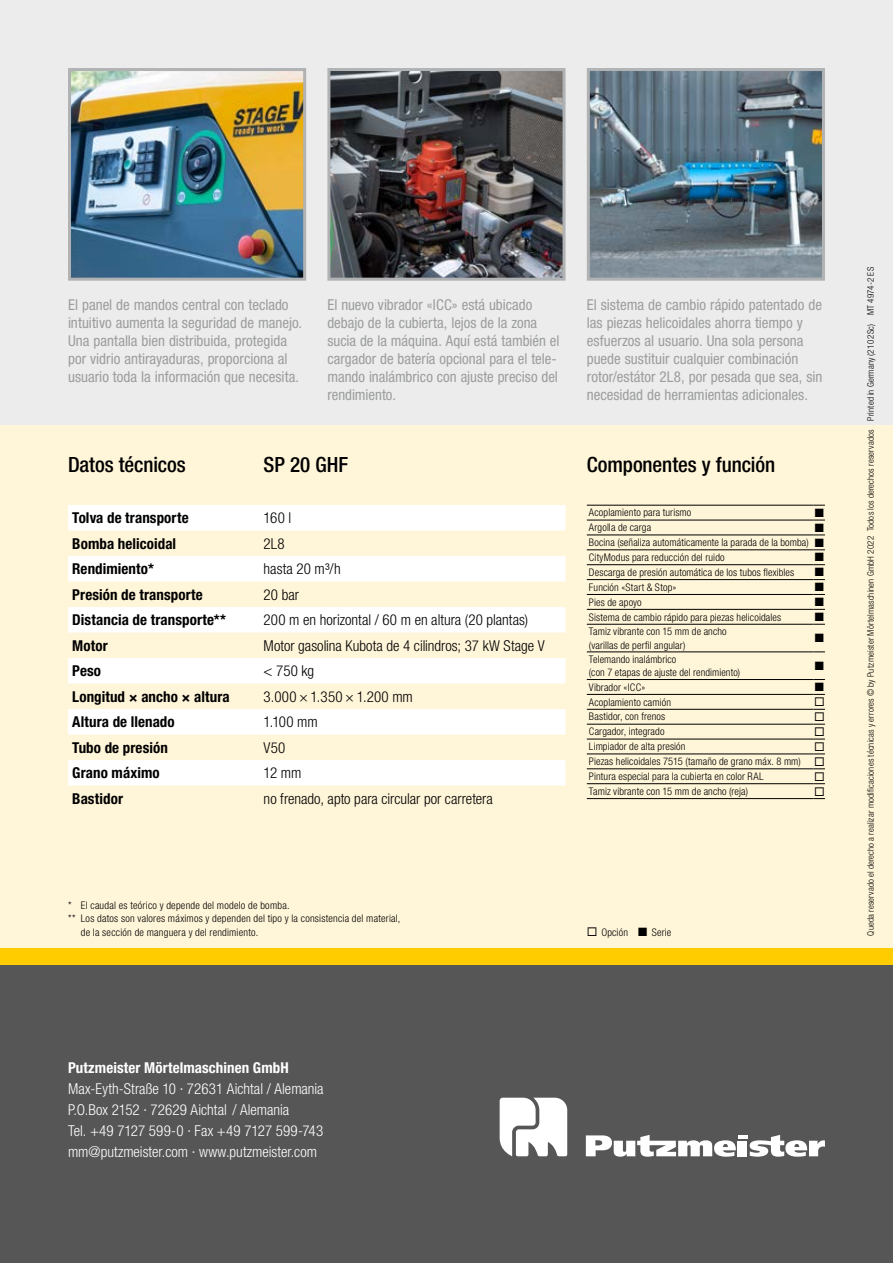
<style>
.page{position:relative;width:893px;height:1263px;background:#fff}
.page>*{position:absolute;margin:0;border:0;box-sizing:border-box;transform-origin:0 0}
.t1{font:500 condensed 21px "Helvetica Neue LT Pro";letter-spacing:-.005em;color:#000}
.t2{font:condensed 15px/18px "Helvetica Neue LT Pro";color:#9c9d9d}
.t3{font:700 condensed 15px "Helvetica Neue LT Pro";letter-spacing:.005em;color:#000}
.t4{font:300 condensed 15px "Helvetica Neue LT Pro";color:#000}
.t5{font:300 condensed 15px/21px "Helvetica Neue LT Pro";color:#fff}
.t6{font:700 condensed 15px "Helvetica Neue LT Pro";letter-spacing:.005em;color:#fff}
.t7{font:300 condensed 15px "Helvetica Neue LT Pro";letter-spacing:.02em;color:#000}
.t8{font:12px "Zapf Dingbats Std";color:#000}
.t9{font:300 condensed 10.5px/14.9px "Helvetica Neue LT Pro";letter-spacing:.015em;color:#000}
.t10{font:300 condensed 9px "Helvetica Neue LT Pro";letter-spacing:.02em;color:#000}
</style>
<div class="page">
<div style="left:0;top:0;width:893px;height:425px;background:#ececed"></div>
<img style="left:72px;top:72px;width:230px;height:205px">
<div style="left:68px;top:68px;width:238px;height:213px;border:3px solid #b1b2b3"></div>
<div style="left:0;top:425px;width:893px;height:578px;background:#fff5d8"></div>
<div style="left:0;top:948px;width:893px;height:17px;background:#fc0"></div>
<svg style="left:68px;top:505px;width:498px;height:281px;fill:#fff"></svg>
<img style="left:591px;top:72px;width:230px;height:205px">
<div style="left:587px;top:68px;width:238px;height:213px;border:3px solid #b1b2b3"></div>
<img style="left:331px;top:72px;width:231px;height:205px">
<div style="left:327px;top:68px;width:239px;height:213px;border:3px solid #b1b2b3"></div>
<div style="left:0;top:965px;width:893px;height:298px;background:#565656"></div>
<svg style="left:500px;top:1098px;width:67px;height:58px;background:#e6e6e6"></svg>
<svg style="left:586px;top:1135px;width:239px;height:22px"></svg>
<hr style="left:587px;top:505px;width:226px;height:1px;background:#000">
<hr style="left:587px;top:520px;width:226px;height:1px;background:#000">
<hr style="left:587px;top:535px;width:226px;height:1px;background:#000">
<hr style="left:587px;top:549px;width:226px;height:1px;background:#000">
<hr style="left:587px;top:564px;width:226px;height:1px;background:#000">
<hr style="left:587px;top:579px;width:226px;height:1px;background:#000">
<hr style="left:587px;top:594px;width:226px;height:1px;background:#000">
<hr style="left:587px;top:609px;width:226px;height:1px;background:#000">
<hr style="left:587px;top:624px;width:226px;height:1px;background:#000">
<hr style="left:587px;top:679px;width:226px;height:1px;background:#000">
<svg style="left:813px;top:505px;width:12px;height:1px"></svg>
<svg style="left:813px;top:520px;width:12px;height:1px"></svg>
<svg style="left:813px;top:535px;width:12px;height:1px"></svg>
<svg style="left:813px;top:564px;width:12px;height:1px"></svg>
<svg style="left:813px;top:579px;width:12px;height:1px"></svg>
<svg style="left:813px;top:594px;width:12px;height:1px"></svg>
<svg style="left:813px;top:609px;width:12px;height:1px"></svg>
<svg style="left:813px;top:624px;width:12px;height:1px"></svg>
<hr style="left:587px;top:652px;width:226px;height:1px;background:#000">
<svg style="left:813px;top:652px;width:12px;height:1px"></svg>
<svg style="left:813px;top:679px;width:12px;height:1px"></svg>
<hr style="left:587px;top:694px;width:226px;height:1px;background:#000">
<hr style="left:587px;top:709px;width:226px;height:1px;background:#000">
<hr style="left:587px;top:724px;width:226px;height:1px;background:#000">
<hr style="left:587px;top:739px;width:226px;height:1px;background:#000">
<hr style="left:587px;top:754px;width:226px;height:1px;background:#000">
<hr style="left:587px;top:768px;width:226px;height:1px;background:#000">
<hr style="left:587px;top:783px;width:226px;height:1px;background:#000">
<hr style="left:587px;top:798px;width:226px;height:1px;background:#000">
<svg style="left:813px;top:549px;width:12px;height:1px"></svg>
<svg style="left:813px;top:694px;width:12px;height:61px"></svg>
<svg style="left:813px;top:768px;width:12px;height:31px"></svg>
<h2 class="t2" style="left:68px;top:296px;width:236px">El panel de mandos central con teclado intuitivo aumenta la seguridad de manejo.<br>Una pantalla bien distribuida, protegida por vidrio antirayaduras, proporciona al usuario toda la información que necesita.</h2>
<h2 class="t2" style="left:327px;top:296px;width:233px">El nuevo vibrador «ICC» está ubicado debajo de la cubierta, lejos de la zona sucia de la máquina. Aquí está también el cargador de batería opcional para el tele&shy;mando inalámbrico con ajuste preciso del rendimiento.</h2>
<p class="t2" style="left:587px;top:296px;width:237px">El sistema de cambio rápido patentado de las piezas helicoidales ahorra tiempo y esfuerzos al usuario. Una sola persona puede sustituir cualquier combinación rotor/estátor 2L8, por pesada que sea, sin necesidad de herramientas adicionales.</p>
<h1 class="t1" style="left:68px;top:452px;width:119px">Datos técnicos</h1>
<h1 class="t1" style="left:264px;top:452px;width:86px">SP 20 GHF</h1>
<h1 class="t1" style="left:587px;top:452px;width:190px">Componentes y función</h1>
<h2 class="t3" style="left:72px;top:509px;width:118px">Tolva de transporte</h2>
<h2 class="t4" style="left:264px;top:509px;width:29px">160 l</h2>
<h2 class="t3" style="left:72px;top:534px;width:105px">Bomba helicoidal</h2>
<h2 class="t4" style="left:264px;top:535px;width:23px">2L8</h2>
<h2 class="t3" style="left:72px;top:560px;width:83px">Rendimiento*</h2>
<h2 class="t4" style="left:264px;top:560px;width:79px">hasta 20 m³/h</h2>
<h2 class="t3" style="left:72px;top:585px;width:132px">Presión de transporte</h2>
<h2 class="t4" style="left:264px;top:586px;width:37px">20 bar</h2>
<h2 class="t3" style="left:72px;top:611px;width:155px">Distancia de transporte**</h2>
<h2 class="t4" style="left:264px;top:611px;width:266px">200 m en horizontal / 60 m en altura (20 plantas)</h2>
<h2 class="t3" style="left:72px;top:636px;width:37px">Motor</h2>
<h2 class="t4" style="left:264px;top:637px;width:283px">Motor gasolina Kubota de 4 cilindros; 37 kW Stage V</h2>
<h2 class="t3" style="left:72px;top:662px;width:30px">Peso</h2>
<h2 class="t4" style="left:264px;top:662px;width:52px">&lt; 750 kg</h2>
<h2 class="t3" style="left:72px;top:687px;width:159px">Longitud × ancho × altura</h2>
<h2 class="t7" style="left:264px;top:688px;width:151px">3.000 × 1.350 × 1.200 mm</h2>
<h2 class="t3" style="left:72px;top:713px;width:104px">Altura de llenado</h2>
<h2 class="t4" style="left:264px;top:713px;width:56px">1.100 mm</h2>
<h2 class="t3" style="left:72px;top:738px;width:97px">Tubo de presión</h2>
<h2 class="t4" style="left:264px;top:739px;width:23px">V50</h2>
<h2 class="t3" style="left:72px;top:764px;width:89px">Grano máximo</h2>
<h2 class="t4" style="left:264px;top:764px;width:39px">12 mm</h2>
<h2 class="t3" style="left:72px;top:789px;width:52px">Bastidor</h2>
<h2 class="t4" style="left:264px;top:790px;width:231px">no frenado, apto para circular por carretera</h2>
<p class="t9" style="left:68px;top:897px;width:223px">* El caudal es teórico y depende del modelo de bomba.</p>
<p class="t9" style="left:68px;top:911px;width:334px">** Los datos son valores máximos y dependen del tipo y la consistencia del material,</p>
<p class="t9" style="left:81px;top:924px;width:179px">de la sección de manguera y del rendimiento.</p>
<p class="t9" style="left:589px;top:505px;width:104px">Acoplamiento para turismo</p>
<p class="t8" style="left:815px;top:507px;width:11px">■</p>
<p class="t9" style="left:589px;top:520px;width:64px">Argolla de carga</p>
<p class="t8" style="left:815px;top:522px;width:11px">■</p>
<p class="t9" style="left:589px;top:535px;width:236px">Bocina (señaliza automáticamente la parada de la bomba) ■<br>CityModus para reducción del ruido</p>
<p class="t8" style="left:815px;top:552px;width:11px">■</p>
<p class="t9" style="left:589px;top:565px;width:207px">Descarga de presión automática de los tubos flexibles</p>
<p class="t8" style="left:815px;top:566px;width:11px">■</p>
<p class="t9" style="left:589px;top:579px;width:89px">Función «Start &amp; Stop»</p>
<p class="t8" style="left:815px;top:581px;width:11px">■</p>
<p class="t9" style="left:589px;top:594px;width:54px">Pies de apoyo</p>
<p class="t8" style="left:815px;top:596px;width:11px">■</p>
<p class="t9" style="left:589px;top:609px;width:194px">Sistema de cambio rápido para piezas helicoidales</p>
<p class="t8" style="left:815px;top:611px;width:11px">■</p>
<p class="t9" style="left:589px;top:624px;width:139px;line-height:13.5px">Tamiz vibrante con 15 mm de ancho (varillas de perfil angular)</p>
<p class="t8" style="left:815px;top:632px;width:11px">■</p>
<p class="t9" style="left:589px;top:652px;width:153px;line-height:13.5px">Telemando inalámbrico<br>(con 7 etapas de ajuste del rendimiento)</p>
<p class="t8" style="left:815px;top:660px;width:11px">■</p>
<p class="t9" style="left:589px;top:679px;width:58px">Vibrador «ICC»</p>
<p class="t8" style="left:815px;top:681px;width:11px">■</p>
<p class="t9" style="left:589px;top:694px;width:84px">Acoplamiento camión</p>
<p class="t9" style="left:589px;top:709px;width:78px">Bastidor, con frenos</p>
<p class="t9" style="left:589px;top:724px;width:77px">Cargador, integrado</p>
<p class="t9" style="left:589px;top:739px;width:98px">Limpiador de alta presión</p>
<p class="t9" style="left:589px;top:754px;width:237px">Piezas helicoidales 7515 (tamaño de grano máx. 8 mm) ◻<br>Pintura especial para la cubierta en color RAL</p>
<p class="t9" style="left:589px;top:784px;width:161px">Tamiz vibrante con 15 mm de ancho (reja)</p>
<p class="t9" style="left:587px;top:924px;width:86px">◻ Opción ■ Serie</p>
<p class="t10" style="left:865px;top:935px;width:670px;rotate:-90deg">Queda reservado el derecho a realizar modificaciones técnicas y errores © by Putzmeister Mörtelmaschinen GmbH 2022 Todos los derechos reservados Printed in Germany (2102Sc) MT 4974-2 ES</p>
<h2 class="t6" style="left:68px;top:1058px;width:222px">Putzmeister Mörtelmaschinen GmbH</h2>
<h2 class="t5" style="left:68px;top:1078px;width:257px">Max-Eyth-Straße 10 · 72631 Aichtal / Alemania P.O.Box 2152 · 72629 Aichtal / Alemania<br>Tel. +49 7127 599-0 · Fax +49 7127 599-743 mm@putzmeister.com · www.putzmeister.com</h2>
</div>
